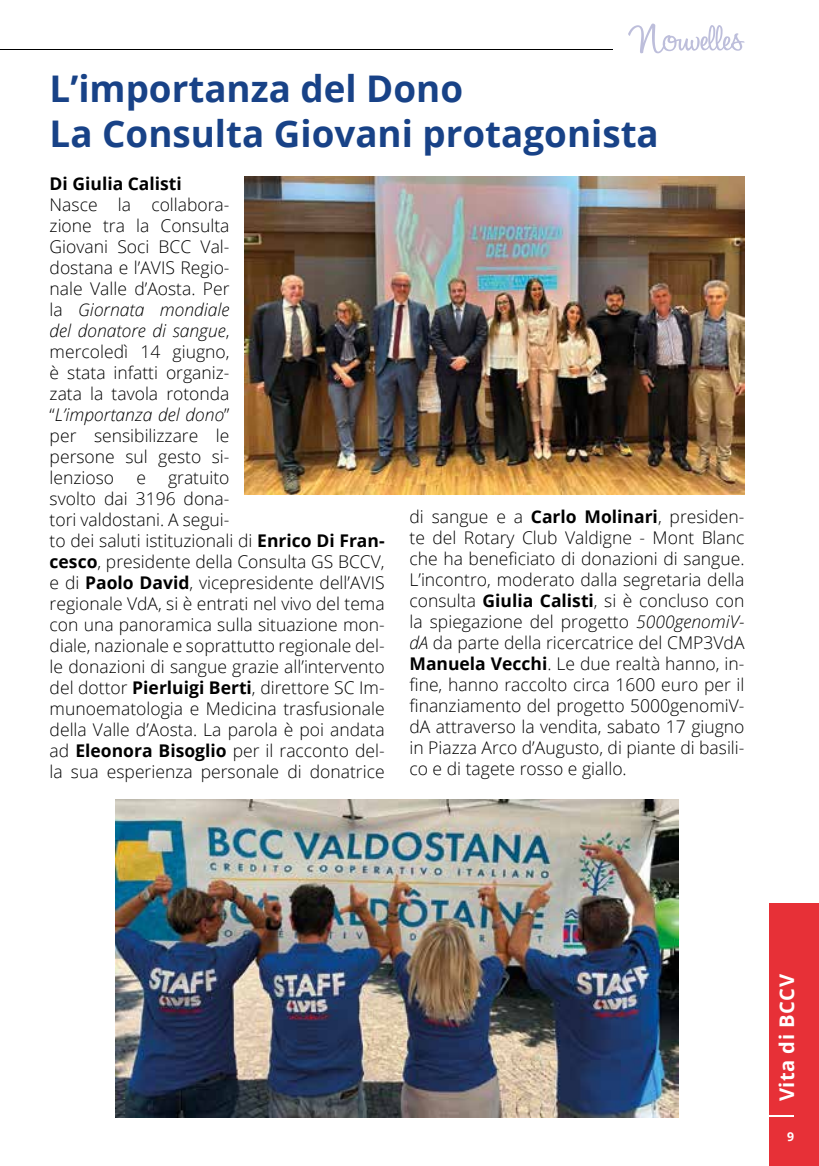
<style>
.page{position:relative;width:819px;height:1166px;background:#fff}
.page>*{position:absolute;margin:0;border:0;box-sizing:border-box;transform-origin:0 0}
.t1{font:700 36.75px/45.5px "Open Sans";color:#184287}
.t2{font:700 20.12px "Open Sans";letter-spacing:.025em;color:#fff}
.t3{font:300 17.5px/21px "Open Sans";color:#000;text-align:justify}
.t4{font:700 17.5px "Open Sans";color:#000}
.t5{font:700 12.25px "Open Sans";color:#fff}
.s1{font-style:italic}
.s2{font-weight:700}
</style>
<div class="page">
<svg style="left:628px;top:24px;width:116px;height:29px"></svg>
<hr style="left:0;top:50px;width:613px;height:1px;background:#000">
<img style="left:116px;top:799px;width:562px;height:318px">
<img style="left:244px;top:176px;width:500px;height:318px">
<div style="left:769px;top:903px;width:50px;height:263px;background:#e73037"></div>
<hr style="left:769px;top:1115px;width:25px;height:2px;background:#fff">
<h1 class="t1" style="left:50px;top:65px;width:610px">L’importanza del Dono<br>La Consulta Giovani protagonista</h1>
<p class="t4" style="left:50px;top:171px;width:134px">Di Giulia Calisti</p>
<p class="t3" style="left:50px;top:193px;width:181px">Nasce la collabora&shy;zione tra la Consulta Giovani Soci BCC Val&shy;dostana e l’AVIS Regio&shy;nale Valle d’Aosta. Per la <span class="s1">Giornata mondiale del donatore di sangue</span>, mercoledì 14 giugno, è stata infatti organiz&shy;zata la tavola rotonda “<span class="s1">L’importanza del dono</span>” per sensibilizzare le persone sul gesto si&shy;lenzioso</p>
<p class="t3" style="left:50px;top:466px;width:336px;text-align:left;text-indent:118px">gratuito<br>svolto dai 3196 dona-<br>tori valdostani. A segui-<br>to dei saluti istituzionali di <span class="s2">Enrico Di Fran&shy;cesco</span>, presidente della Consulta GS BCCV, e di <span class="s2">Paolo David</span>, vicepresidente dell’AVIS regionale VdA, si è entrati nel vivo del tema con una panoramica sulla situazione mon&shy;diale, nazionale e soprattutto regionale del&shy;le donazioni di sangue grazie all’intervento del dottor <span class="s2">Pierluigi Berti</span>, direttore SC Im&shy;munoematologia e Medicina trasfusionale della Valle d’Aosta. La parola è poi andata ad <span class="s2">Eleonora Bisoglio</span> per il racconto del&shy;la sua esperienza personale di donatrice</p>
<p class="t3" style="left:136px;top:466px;width:11px">e</p>
<p class="t3" style="left:409px;top:505px;width:336px">di sangue e a <span class="s2">Carlo Molinari</span>, presiden&shy;te del Rotary Club Valdigne - Mont Blanc che ha beneficiato di donazioni di sangue.<br>L’incontro, moderato dalla segretaria della consulta <span class="s2">Giulia Calisti</span>, si è concluso con la spiegazione del progetto <span class="s1">5000genomiV&shy;dA</span> da parte della ricercatrice del CMP3VdA <span class="s2">Manuela Vecchi</span>. Le due realtà hanno, in&shy;fine, hanno raccolto circa 1600 euro per il finanziamento del progetto 5000genomiV&shy;dA attraverso la vendita, sabato 17 giugno in Piazza Arco d’Augusto, di piante di basili&shy;co e di tagete rosso e giallo.</p>
<p class="t2" style="left:772px;top:1101px;width:129px;rotate:-90deg">Vita di BCCV</p>
<p class="t5" style="left:787px;top:1127px;width:8px">9</p>
</div>
